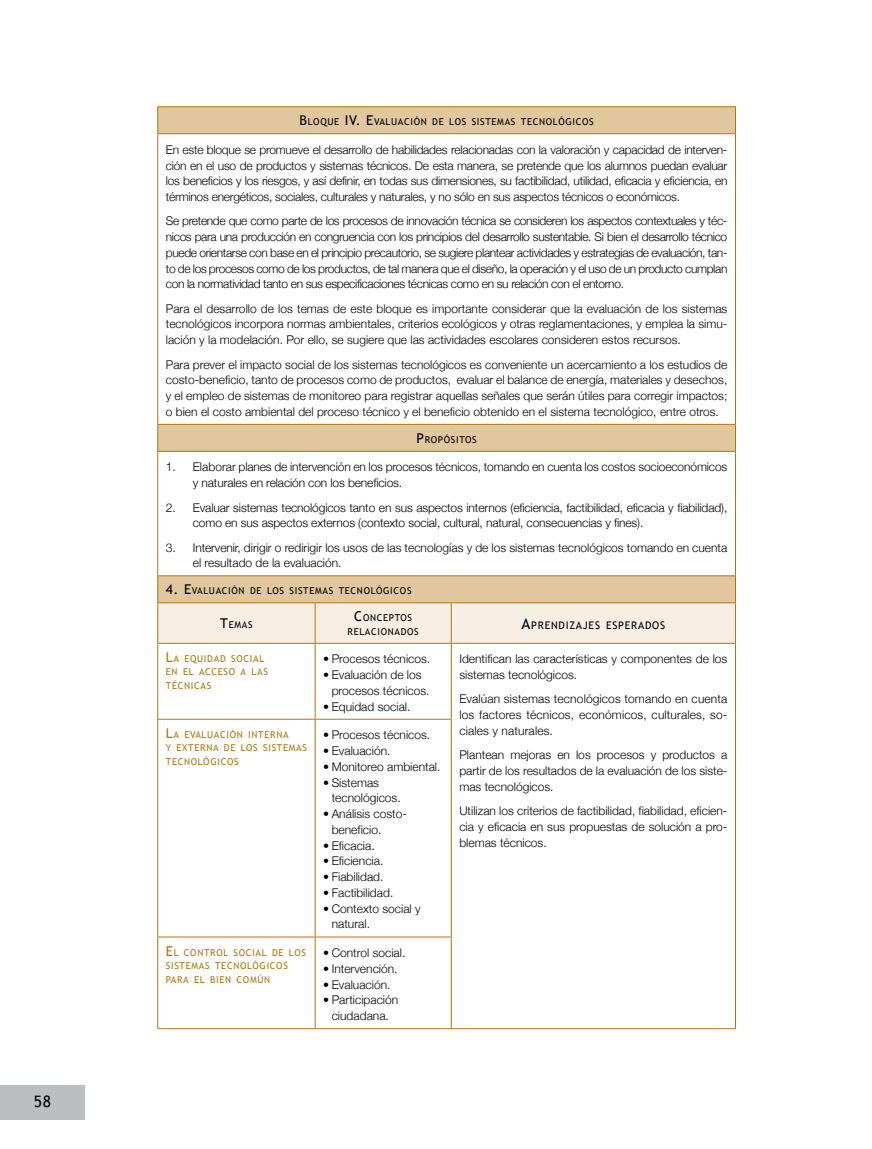
<style>
.page{position:relative;width:872px;height:1149px;background:#fff}
.page>*{position:absolute;margin:0;border:0;box-sizing:border-box;transform-origin:0 0}
.t1{font:15.75px "Trebuchet MS";color:#000}
.t2{font:300 12px/15.8px "Helvetica Neue";color:#000}
.t3{font:10.5px "Trebuchet MS";letter-spacing:.07em;color:#000}
.t4{font:9.45px/13.5px "Trebuchet MS";letter-spacing:.07em;color:#b2740e}
.t5{font:9.45px/13.5px "Trebuchet MS";letter-spacing:.07em;color:#000;text-align:center}
.s1{font-size:13.5px}
.s2{font-size:15px}
</style>
<div class="page">
<div style="left:0;top:1085px;width:85px;height:34px;background:#bcbec0"></div>
<svg style="left:158px;top:107px;width:577px;height:468px"></svg>
<hr style="left:157px;top:106px;width:158px;height:1px;background:#b2740e">
<svg style="left:157px;top:107px;width:1px;height:26px"></svg>
<hr style="left:315px;top:106px;width:136px;height:1px;background:#b2740e">
<hr style="left:451px;top:106px;width:285px;height:1px;background:#b2740e">
<svg style="left:735px;top:107px;width:1px;height:26px"></svg>
<hr style="left:157px;top:133px;width:158px;height:1px;background:#b2740e">
<hr style="left:157px;top:134px;width:1px;height:290px;background:#b2740e">
<hr style="left:315px;top:133px;width:136px;height:1px;background:#b2740e">
<hr style="left:451px;top:133px;width:285px;height:1px;background:#b2740e">
<hr style="left:735px;top:134px;width:1px;height:290px;background:#b2740e">
<hr style="left:157px;top:424px;width:158px;height:1px;background:#b2740e">
<svg style="left:157px;top:424px;width:1px;height:27px"></svg>
<hr style="left:315px;top:424px;width:136px;height:1px;background:#b2740e">
<hr style="left:451px;top:424px;width:285px;height:1px;background:#b2740e">
<svg style="left:735px;top:424px;width:1px;height:27px"></svg>
<hr style="left:157px;top:451px;width:158px;height:1px;background:#b2740e">
<hr style="left:157px;top:451px;width:1px;height:124px;background:#b2740e">
<hr style="left:315px;top:451px;width:136px;height:1px;background:#b2740e">
<hr style="left:451px;top:451px;width:285px;height:1px;background:#b2740e">
<hr style="left:735px;top:451px;width:1px;height:124px;background:#b2740e">
<hr style="left:157px;top:575px;width:158px;height:1px;background:#b2740e">
<hr style="left:315px;top:575px;width:136px;height:1px;background:#b2740e">
<hr style="left:451px;top:575px;width:285px;height:1px;background:#b2740e">
<svg style="left:157px;top:576px;width:579px;height:66px;background:#ecddc4"></svg>
<hr style="left:157px;top:602px;width:158px;height:1px;background:#b2740e">
<hr style="left:157px;top:603px;width:1px;height:39px;background:#b2740e">
<hr style="left:315px;top:602px;width:136px;height:1px;background:#b2740e">
<hr style="left:315px;top:603px;width:1px;height:39px;background:#b2740e">
<hr style="left:451px;top:602px;width:285px;height:1px;background:#b2740e">
<hr style="left:451px;top:603px;width:1px;height:39px;background:#b2740e">
<hr style="left:735px;top:603px;width:1px;height:39px;background:#b2740e">
<hr style="left:157px;top:642px;width:158px;height:1px;background:#b2740e">
<hr style="left:157px;top:643px;width:1px;height:75px;background:#b2740e">
<hr style="left:315px;top:642px;width:136px;height:1px;background:#b2740e">
<hr style="left:315px;top:643px;width:1px;height:75px;background:#b2740e">
<hr style="left:451px;top:642px;width:285px;height:1px;background:#b2740e">
<hr style="left:451px;top:643px;width:1px;height:75px;background:#b2740e">
<hr style="left:735px;top:643px;width:1px;height:76px;background:#b2740e">
<hr style="left:735px;top:719px;width:1px;height:217px;background:#b2740e">
<hr style="left:735px;top:936px;width:1px;height:91px;background:#b2740e">
<hr style="left:451px;top:1027px;width:285px;height:1px;background:#b2740e">
<hr style="left:157px;top:718px;width:158px;height:1px;background:#b2740e">
<hr style="left:157px;top:719px;width:1px;height:217px;background:#b2740e">
<hr style="left:315px;top:718px;width:136px;height:1px;background:#b2740e">
<hr style="left:315px;top:719px;width:1px;height:217px;background:#b2740e">
<hr style="left:451px;top:719px;width:1px;height:217px;background:#b2740e">
<hr style="left:157px;top:936px;width:158px;height:1px;background:#b2740e">
<hr style="left:157px;top:937px;width:1px;height:90px;background:#b2740e">
<hr style="left:315px;top:936px;width:136px;height:1px;background:#b2740e">
<hr style="left:315px;top:937px;width:1px;height:90px;background:#b2740e">
<hr style="left:451px;top:937px;width:1px;height:90px;background:#b2740e">
<hr style="left:157px;top:1027px;width:158px;height:1px;background:#b2740e">
<hr style="left:315px;top:1027px;width:136px;height:1px;background:#b2740e">
<h1 class="t1" style="left:34px;top:1091px;width:19px">58</h1>
<p class="t5" style="left:299px;top:115px;width:296px"><span class="s1">B</span> LOQUE <span class="s1">IV</span><span class="s1">. E</span>VALUACIÓN DE LOS SISTEMAS TECNOLÓGICOS</p>
<p class="t2" style="left:166px;top:141px;width:563px;text-align:justify">En este bloque se promueve el desarrollo de habilidades relacionadas con la valoración y capacidad de interven&shy;ción en el uso de productos y sistemas técnicos. De esta manera, se pretende que los alumnos puedan evaluar los beneficios y los riesgos, y así definir, en todas sus dimensiones, su factibilidad, utilidad, eficacia y eficiencia, en términos energéticos, sociales, culturales y naturales, y no sólo en sus aspectos técnicos o económicos.</p>
<p class="t2" style="left:166px;top:213px;width:563px;text-align:justify">Se pretende que como parte de los procesos de innovación técnica se consideren los aspectos contextuales y téc&shy;nicos para una producción en congruencia con los principios del desarrollo sustentable. Si bien el desarrollo técnico puede orientarse con base en el principio precautorio, se sugiere plantear actividades y estrategias de evaluación, tan&shy;to de los procesos como de los productos, de tal manera que el diseño, la operación y el uso de un producto cumplan con la normatividad tanto en sus especificaciones técnicas como en su relación con el entorno.</p>
<p class="t2" style="left:166px;top:300px;width:563px;text-align:justify">Para el desarrollo de los temas de este bloque es importante considerar que la evaluación de los sistemas tecnológicos incorpora normas ambientales, criterios ecológicos y otras reglamentaciones, y emplea la simu&shy;lación y la modelación. Por ello, se sugiere que las actividades escolares consideren estos recursos.</p>
<p class="t2" style="left:166px;top:356px;width:563px;text-align:justify">Para prever el impacto social de los sistemas tecnológicos es conveniente un acercamiento a los estudios de costo-beneficio, tanto de procesos como de productos, evaluar el balance de energía, materiales y desechos, y el empleo de sistemas de monitoreo para registrar aquellas señales que serán útiles para corregir impactos; o bien el costo ambiental del proceso técnico y el beneficio obtenido en el sistema tecnológico, entre otros.</p>
<p class="t5" style="left:416px;top:432px;width:62px"><span class="s1">P</span> ROPÓSITOS</p>
<p class="t2" style="left:193px;top:459px;width:536px;text-indent:-27px">1. Elaborar planes de intervención en los procesos técnicos, tomando en cuenta los costos socioeconómicos y naturales en relación con los beneficios.</p>
<p class="t2" style="left:193px;top:499px;width:536px;text-indent:-27px">2. Evaluar sistemas tecnológicos tanto en sus aspectos internos (eficiencia, factibilidad, eficacia y fiabilidad), como en sus aspectos externos (contexto social, cultural, natural, consecuencias y fines).</p>
<p class="t2" style="left:193px;top:539px;width:536px;text-indent:-27px">3. Intervenir, dirigir o redirigir los usos de las tecnologías y de los sistemas tecnológicos tomando en cuenta el resultado de la evaluación.</p>
<p class="t5" style="left:166px;top:584px;width:247px"><span class="s1">4. E</span>VALUACIÓN DE LOS SISTEMAS TECNOLÓGICOS</p>
<p class="t5" style="left:220px;top:618px;width:34px"><span class="s1">T</span>EMAS</p>
<p class="t5" style="left:347px;top:611px;width:73px"><span class="s1">C</span>ONCEPTOS<br>RELACIONADOS</p>
<p class="t3" style="left:521px;top:618px;width:145px"><span class="s2">A</span>PRENDIZAJES ESPERADOS</p>
<p class="t4" style="left:166px;top:651px;width:104px"><span class="s1">L</span>A EQUIDAD SOCIAL<br>EN EL ACCESO A LAS<br>TÉCNICAS</p>
<p class="t2" style="left:323px;top:650px;width:108px">• Procesos técnicos.</p>
<p class="t2" style="left:459px;top:650px;width:269px">Identifican las características y componentes de los sistemas tecnológicos.</p>
<p class="t2" style="left:459px;top:690px;width:269px;text-align:justify">Evalúan sistemas tecnológicos tomando en cuenta los factores técnicos, económicos, culturales, so&shy;ciales y naturales.</p>
<p class="t2" style="left:459px;top:746px;width:269px;text-align:justify">Plantean mejoras en los procesos y productos a partir de los resultados de la evaluación de los siste&shy;mas tecnológicos.</p>
<p class="t2" style="left:459px;top:802px;width:269px;text-align:justify">Utilizan los criterios de factibilidad, fiabilidad, eficien&shy;cia y eficacia en sus propuestas de solución a pro&shy;blemas técnicos.</p>
<p class="t2" style="left:332px;top:666px;width:99px;text-indent:-9px">• Evaluación de los procesos técnicos.</p>
<p class="t2" style="left:323px;top:698px;width:89px">• Equidad social.</p>
<p class="t4" style="left:166px;top:727px;width:143px"><span class="s1">L</span>A EVALUACIÓN INTERNA<br>Y EXTERNA DE LOS SISTEMAS<br>TECNOLÓGICOS</p>
<p class="t2" style="left:323px;top:726px;width:108px">• Procesos técnicos.</p>
<p class="t2" style="left:323px;top:742px;width:69px">• Evaluación.</p>
<p class="t2" style="left:323px;top:758px;width:119px">• Monitoreo ambiental.</p>
<p class="t2" style="left:332px;top:774px;width:70px;text-indent:-9px">• Sistemas tecnológicos.</p>
<p class="t2" style="left:332px;top:805px;width:77px;text-indent:-9px">• Análisis costo&shy;beneficio.</p>
<p class="t2" style="left:323px;top:837px;width:53px">• Eficacia.</p>
<p class="t2" style="left:323px;top:852px;width:62px">• Eficiencia.</p>
<p class="t2" style="left:323px;top:868px;width:62px">• Fiabilidad.</p>
<p class="t2" style="left:323px;top:884px;width:72px">• Factibilidad.</p>
<p class="t2" style="left:332px;top:900px;width:90px;text-indent:-9px">• Contexto social y natural.</p>
<p class="t4" style="left:166px;top:945px;width:142px"><span class="s1">E</span>L CONTROL SOCIAL DE LOS<br>SISTEMAS TECNOLÓGICOS<br>PARA EL BIEN COMÚN</p>
<p class="t2" style="left:323px;top:944px;width:84px">• Control social.</p>
<p class="t2" style="left:323px;top:960px;width:76px">• Intervención.</p>
<p class="t2" style="left:323px;top:975px;width:69px">• Evaluación.</p>
<p class="t2" style="left:323px;top:991px;width:76px;text-align:center">• Participación ciudadana.</p>
</div>
